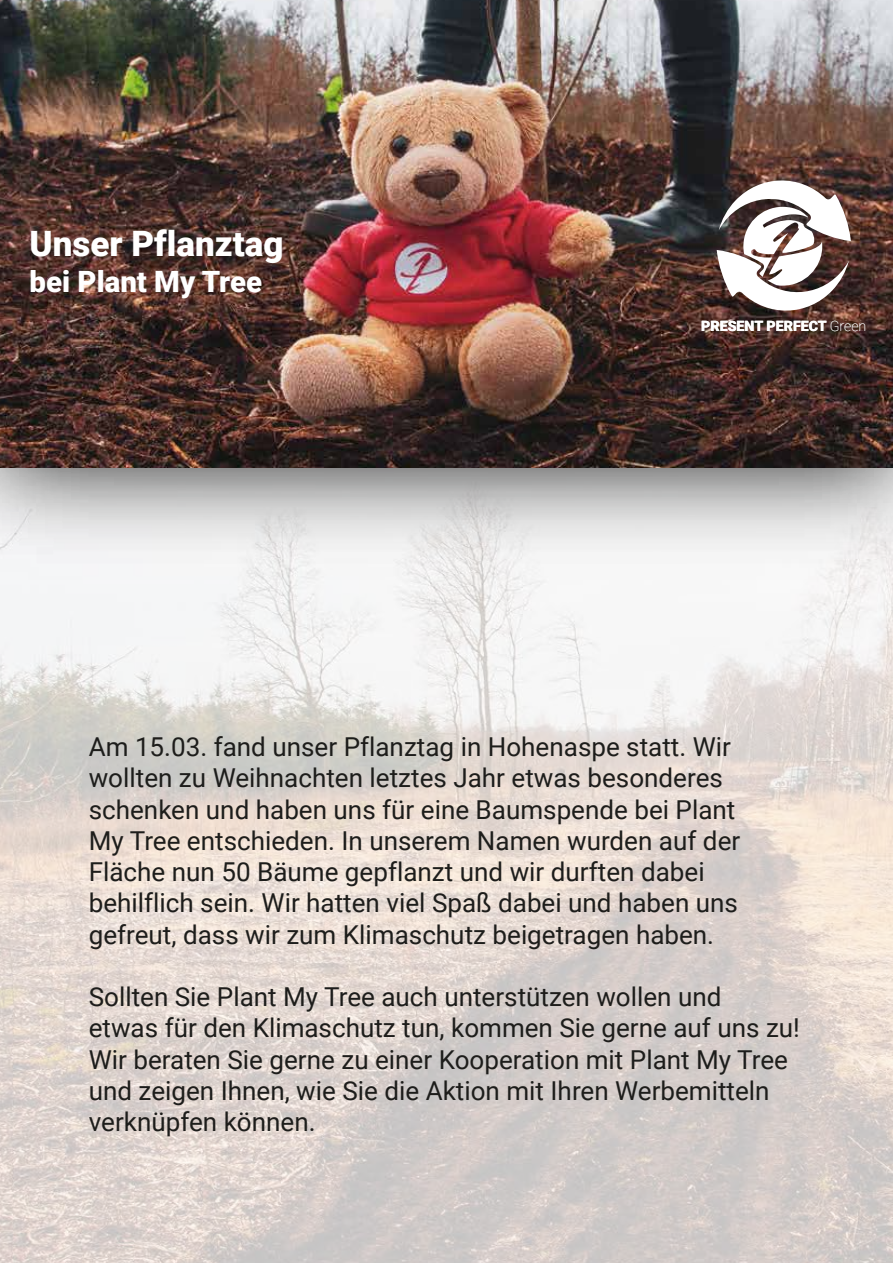
<style>
.page{position:relative;width:893px;height:1263px;background:#fff}
.page>*{position:absolute;margin:0;border:0;box-sizing:border-box;transform-origin:0 0}
.t1{font:900 34.95px "Roboto";color:#fff}
.t2{font:900 29.4px "Roboto";color:#fff}
.t3{font:26.1px/31.2px "Roboto";color:#1d1d1b}
.t4{font:900 14.25px "Roboto";color:#fff}
.s1{font-weight:100}
</style>
<div class="page">
<img style="left:0;top:596px;width:893px;height:667px">
<img style="left:0;top:468px;width:893px;height:128px">
<img style="left:0;top:0;width:893px;height:468px">
<svg style="left:717px;top:174px;width:134px;height:143px"></svg>
<h1 class="t1" style="left:30px;top:219px;width:255px">Unser Pflanztag</h1>
<p class="t2" style="left:30px;top:261px;width:234px">bei Plant My Tree</p>
<p class="t4" style="left:701px;top:316px;width:167px">PRESENT PERFECT <span class="s1">Green</span></p>
<p class="t3" style="left:89px;top:730px;width:653px">Am 15.03. fand unser Pflanztag in Hohenaspe statt. Wir wollten zu Weihnachten letztes Jahr etwas besonderes schenken und haben uns für eine Baumspende bei Plant My Tree entschieden. In unserem Namen wurden auf der Fläche nun 50 Bäume gepflanzt und wir durften dabei behilflich sein. Wir hatten viel Spaß dabei und haben uns gefreut, dass wir zum Klimaschutz beigetragen haben.</p>
<p class="t3" style="left:89px;top:980px;width:713px">Sollten Sie Plant My Tree auch unterstützen wollen und<br>etwas für den Klimaschutz tun, kommen Sie gerne auf uns zu!<br>Wir beraten Sie gerne zu einer Kooperation mit Plant My Tree und zeigen Ihnen, wie Sie die Aktion mit Ihren Werbemitteln verknüpfen können.</p>
</div>
